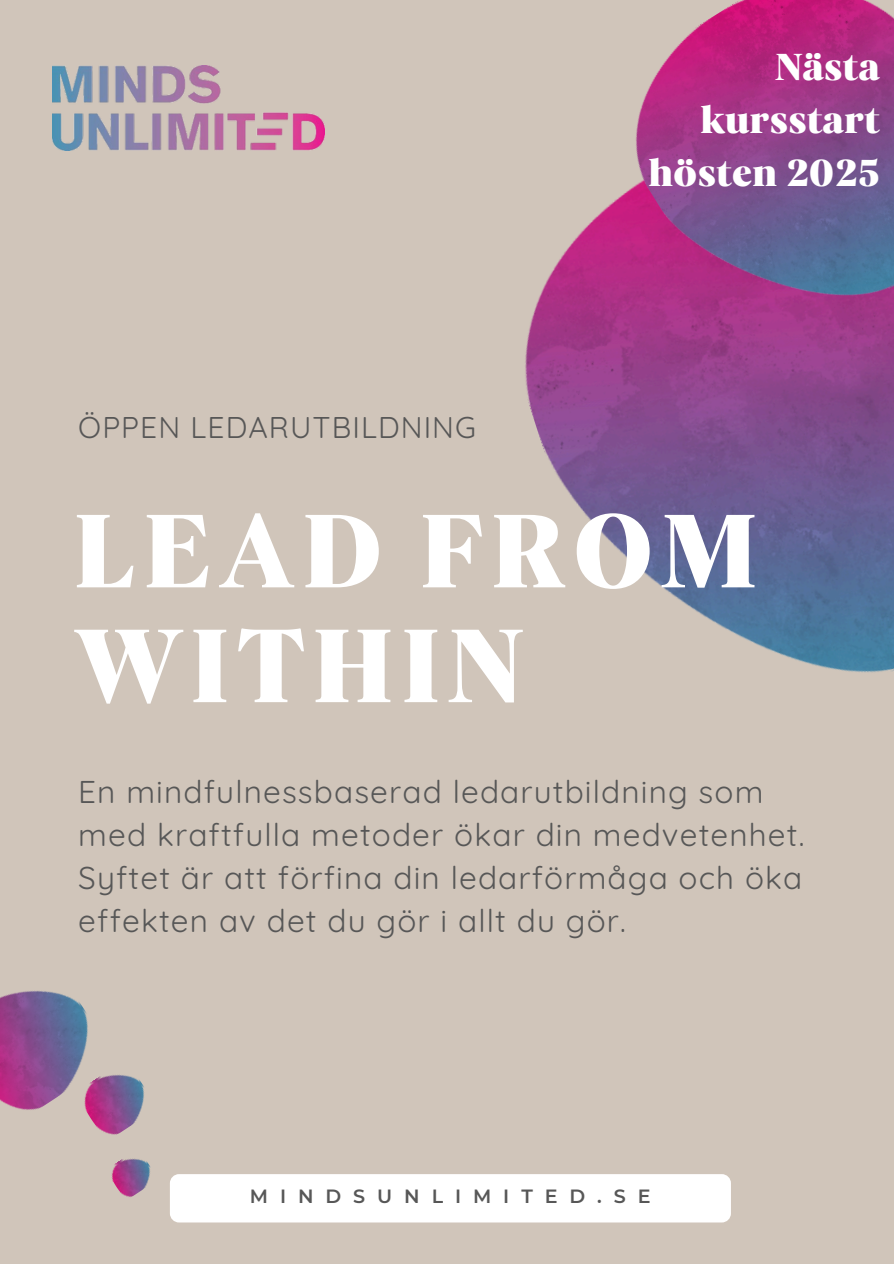
<style>
.page{position:relative;width:894px;height:1264px;background:#fff}
.page>*{position:absolute;margin:0;border:0;box-sizing:border-box;transform-origin:0 0}
.t1{font:106.5px/114.8px "Carelia Upright";letter-spacing:.06em;color:#fff}
.t2{font:38.4px/53.1px "Carelia Upright";color:#fff;text-align:right}
.t3{font:31.5px/42.8px "Quicksand";letter-spacing:.035em;color:#575757}
.t4{font:30px "Quicksand";letter-spacing:.035em;color:#575757}
.t5{font:600 19.05px "Montserrat";letter-spacing:.625em;color:#575757}
</style>
<div class="page">
<div style="left:0;top:0;width:893px;height:1263px;background:#d0c5ba"></div>
<div style="left:170px;top:1174px;width:560px;height:48px;background:#fff;border-radius:9px"></div>
<img style="left:52px;top:66px;width:273px;height:84px">
<img style="left:0;top:990px;width:88px;height:120px">
<img style="left:74px;top:1058px;width:70px;height:77px">
<img style="left:111px;top:1158px;width:40px;height:39px">
<img style="left:525px;top:224px;width:368px;height:449px">
<img style="left:589px;top:0;width:304px;height:369px">
<p class="t4" style="left:78px;top:408px;width:399px">ÖPPEN LEDARUTBILDNING</p>
<h3 class="t2" style="left:648px;top:40px;width:233px">Nästa kursstart hösten 2025</h3>
<p class="t1" style="left:73px;top:493px;width:686px">LEAD FROM<br>WITHIN</p>
<h2 class="t3" style="left:78px;top:770px;width:727px">En mindfulnessbaserad ledarutbildning som med kraftfulla metoder ökar din medvetenhet.<br>Syftet är att förfina din ledarförmåga och öka effekten av det du gör i allt du gör.</h2>
<p class="t5" style="left:250px;top:1184px;width:402px">MINDSUNLIMITED.SE</p>
</div>
